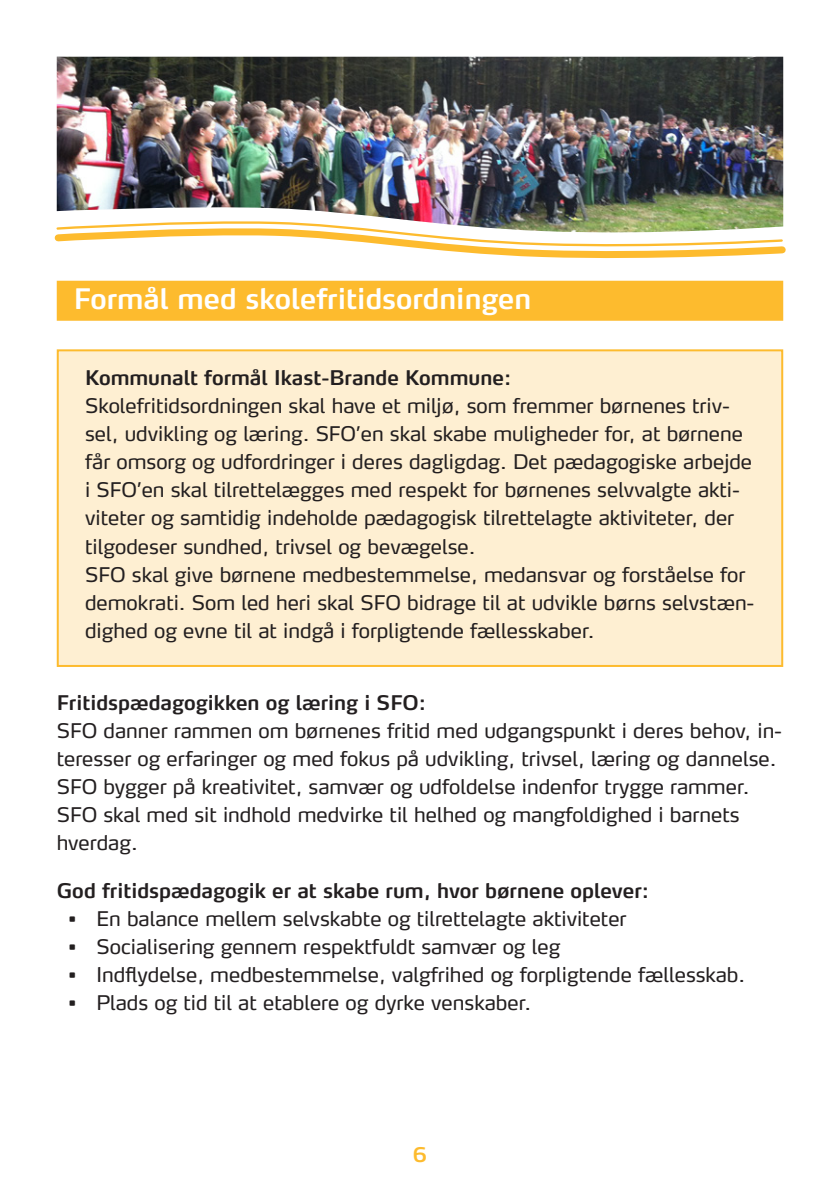
<style>
.page{position:relative;width:840px;height:1191px;background:#fff}
.page>*{position:absolute;margin:0;border:0;box-sizing:border-box;transform-origin:0 0}
.Overskrift{font:600 28px "Max";color:#fff}
.bokstekst{font:20px/28px "Max";color:#231f20}
.Brødtekst{font:20px/28px "Max";color:#231f20}
.Mellemrubrik{font:600 20px "Max";color:#231f20}
.bokstekst-2{font:600 20px "Max";color:#231f20}
.t1{font:600 20px "Max LF";color:#fdbb2e}
</style>
<div class="page">
<div style="left:57px;top:349px;width:725px;height:318px;background:#feefd2;border:2px solid #fdbb2e"></div>
<div style="left:57px;top:281px;width:725px;height:40px;background:#fdbb2e"></div>
<img style="left:57px;top:57px;width:725px;height:161px">
<svg style="left:54px;top:218px;width:732px;height:40px"></svg>
<p class="Overskrift" style="left:74px;top:281px;width:458px">Formål med skolefritidsordningen</p>
<p class="bokstekst-2" style="left:85px;top:365px;width:427px">Kommunalt formål Ikast-Brande Kommune:</p>
<p class="bokstekst" style="left:85px;top:392px;width:668px">Skolefritidsordningen skal have et miljø, som fremmer børnenes triv&shy;sel, udvikling og læring. SFO’en skal skabe muligheder for, at børnene får omsorg og udfordringer i deres dagligdag. Det pædagogiske arbejde i SFO’en skal tilrettelægges med respekt for børnenes selvvalgte akti&shy;viteter og samtidig indeholde pædagogisk tilrettelagte aktiviteter, der tilgodeser sundhed, trivsel og bevægelse.</p>
<p class="bokstekst" style="left:85px;top:560px;width:670px">SFO skal give børnene medbestemmelse, medansvar og forståelse for demokrati. Som led heri skal SFO bidrage til at udvikle børns selvstæn&shy;dighed og evne til at indgå i forpligtende fællesskaber.</p>
<p class="Mellemrubrik" style="left:57px;top:689px;width:370px">Fritidspædagogikken og læring i SFO:</p>
<p class="Brødtekst" style="left:57px;top:716px;width:726px">SFO danner rammen om børnenes fritid med udgangspunkt i deres behov, in&shy;teresser og erfaringer og med fokus på udvikling, trivsel, læring og dannelse.</p>
<p class="Brødtekst" style="left:57px;top:772px;width:694px">SFO bygger på kreativitet, samvær og udfoldelse indenfor trygge rammer.</p>
<p class="Brødtekst" style="left:57px;top:800px;width:684px">SFO skal med sit indhold medvirke til helhed og mangfoldighed i barnets hverdag.</p>
<p class="Mellemrubrik" style="left:57px;top:877px;width:593px">God fritidspædagogik er at skabe rum, hvor børnene oplever:</p>
<p class="bokstekst" style="left:68px;top:904px;width:559px">• En balance mellem selvskabte og tilrettelagte aktiviteter</p>
<p class="bokstekst" style="left:68px;top:932px;width:493px">• Socialisering gennem respektfuldt samvær og leg</p>
<p class="bokstekst" style="left:68px;top:960px;width:678px">• Indflydelse, medbestemmelse, valgfrihed og forpligtende fællesskab.</p>
<p class="bokstekst" style="left:68px;top:988px;width:464px">• Plads og tid til at etablere og dyrke venskaber.</p>
<p class="t1" style="left:412px;top:1142px;width:16px">6</p>
</div>
